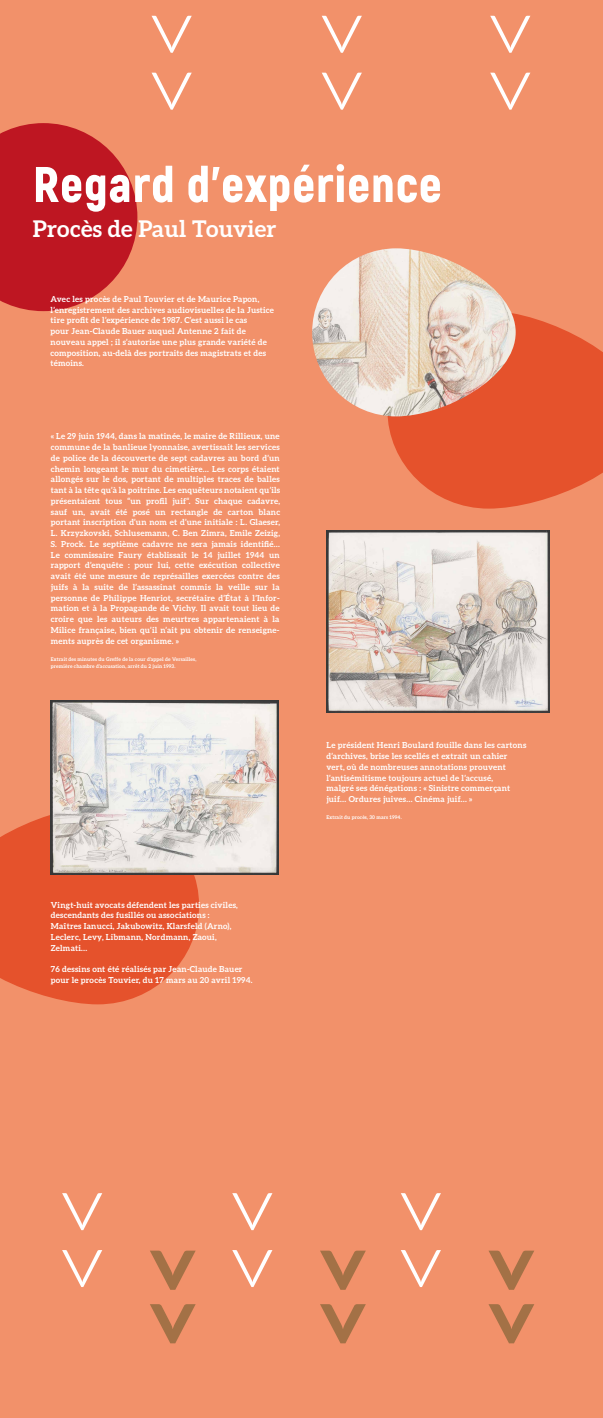
<style>
.page{position:relative;width:603px;height:1418px;background:#fff}
.page>*{position:absolute;margin:0;border:0;box-sizing:border-box;transform-origin:0 0}
.t1{font:900 50px "Akrobat";letter-spacing:.02em;color:#fff}
.t2{font:700 23px "Aleo";letter-spacing:.01em;color:#fff}
.t3{font:700 8.25px/10.8px "Aleo";letter-spacing:.025em;color:#fff}
.t4{font:700 5px/6.5px "Aleo";letter-spacing:.025em;color:#fff}
</style>
<div class="page">
<div style="left:0;top:0;width:602px;height:1417px;background:#f2916a"></div>
<svg style="left:0;top:123px;width:137px;height:188px"></svg>
<img style="left:326px;top:530px;width:223px;height:182px">
<svg style="left:62px;top:1193px;width:40px;height:37px"></svg>
<svg style="left:62px;top:1250px;width:40px;height:36px"></svg>
<svg style="left:150px;top:1250px;width:45px;height:39px"></svg>
<svg style="left:150px;top:1304px;width:45px;height:39px"></svg>
<svg style="left:232px;top:1193px;width:40px;height:37px"></svg>
<svg style="left:232px;top:1250px;width:40px;height:36px"></svg>
<svg style="left:320px;top:1250px;width:45px;height:39px"></svg>
<svg style="left:320px;top:1304px;width:45px;height:39px"></svg>
<svg style="left:401px;top:1193px;width:40px;height:37px"></svg>
<svg style="left:401px;top:1250px;width:40px;height:36px"></svg>
<svg style="left:488px;top:1250px;width:46px;height:39px"></svg>
<svg style="left:488px;top:1304px;width:46px;height:39px"></svg>
<svg style="left:151px;top:16px;width:41px;height:37px"></svg>
<svg style="left:151px;top:73px;width:41px;height:37px"></svg>
<svg style="left:322px;top:16px;width:40px;height:37px"></svg>
<svg style="left:322px;top:73px;width:40px;height:37px"></svg>
<svg style="left:490px;top:16px;width:40px;height:37px"></svg>
<svg style="left:490px;top:73px;width:40px;height:37px"></svg>
<svg style="left:0;top:806px;width:199px;height:198px;background:#e55a34"></svg>
<svg style="left:387px;top:313px;width:215px;height:195px;fill:#e5522c"></svg>
<img style="left:312px;top:248px;width:203px;height:168px;border-radius:84px">
<img style="left:51px;top:700px;width:227px;height:174px">
<h1 class="t1" style="left:33px;top:152px;width:410px">Regard d’expérience</h1>
<h2 class="t2" style="left:33px;top:215px;width:245px">Procès de Paul Touvier</h2>
<p class="t3" style="left:51px;top:293px;width:225px">Avec les procès de Paul Touvier et de Maurice Papon, l’enregistrement des archives audiovisuelles de la Justice tire profit de l’expérience de 1987. C’est aussi le cas<br>pour Jean-Claude Bauer auquel Antenne 2 fait de nouveau appel ; il s’autorise une plus grande variété de composition, au-delà des portraits des magistrats et des témoins.</p>
<p class="t3" style="left:51px;top:431px;width:231px;text-align:justify">« Le 29 juin 1944, dans la matinée, le maire de Rillieux, une commune de la banlieue lyonnaise, avertissait les services de police de la découverte de sept cadavres au bord d’un chemin longeant le mur du cimetière… Les corps étaient allongés sur le dos, portant de multiples traces de balles tant à la tête qu’à la poitrine. Les enquêteurs notaient qu’ils présentaient tous “un profil juif“. Sur chaque cadavre, sauf un, avait été posé un rectangle de carton blanc portant inscription d’un nom et d’une initiale : L. Glaeser, L. Krzyzkovski, Schlusemann, C. Ben Zimra, Emile Zeizig, S. Prock. Le septième cadavre ne sera jamais identifié… Le commissaire Faury établissait le 14 juillet 1944 un rapport d’enquête : pour lui, cette exécution collective avait été une mesure de représailles exercées contre des juifs à la suite de l’assassinat commis la veille sur la personne de Philippe Henriot, secrétaire d’État à l’Infor&shy;mation et à la Propagande de Vichy. Il avait tout lieu de croire que les auteurs des meurtres appartenaient à la Milice française, bien qu’il n’ait pu obtenir de renseigne&shy;ments auprès de cet organisme. »</p>
<p class="t4" style="left:51px;top:656px;width:147px">Extrait des minutes du Greffe de la cour d’appel de Versailles, première chambre d’accusation, arrêt du 2 juin 1993.</p>
<p class="t3" style="left:51px;top:899px;width:188px">Vingt-huit avocats défendent les parties civiles, descendants des fusillés ou associations :<br>Maîtres Ianucci, Jakubowitz, Klarsfeld (Arno), Leclerc, Levy, Libmann, Nordmann, Zaoui, Zelmati…</p>
<p class="t3" style="left:51px;top:963px;width:203px">76 dessins ont été réalisés par Jean-Claude Bauer pour le procès Touvier, du 17 mars au 20 avril 1994.</p>
<p class="t3" style="left:326px;top:740px;width:201px">Le président Henri Boulard fouille dans les cartons d’archives, brise les scellés et extrait un cahier vert, où de nombreuses annotations prouvent l’antisémitisme toujours actuel de l’accusé,<br>malgré ses dénégations : « Sinistre commerçant juif… Ordures juives… Cinéma juif… »</p>
<p class="t4" style="left:326px;top:814px;width:77px">Extrait du procès, 30 mars 1994.</p>
</div>
